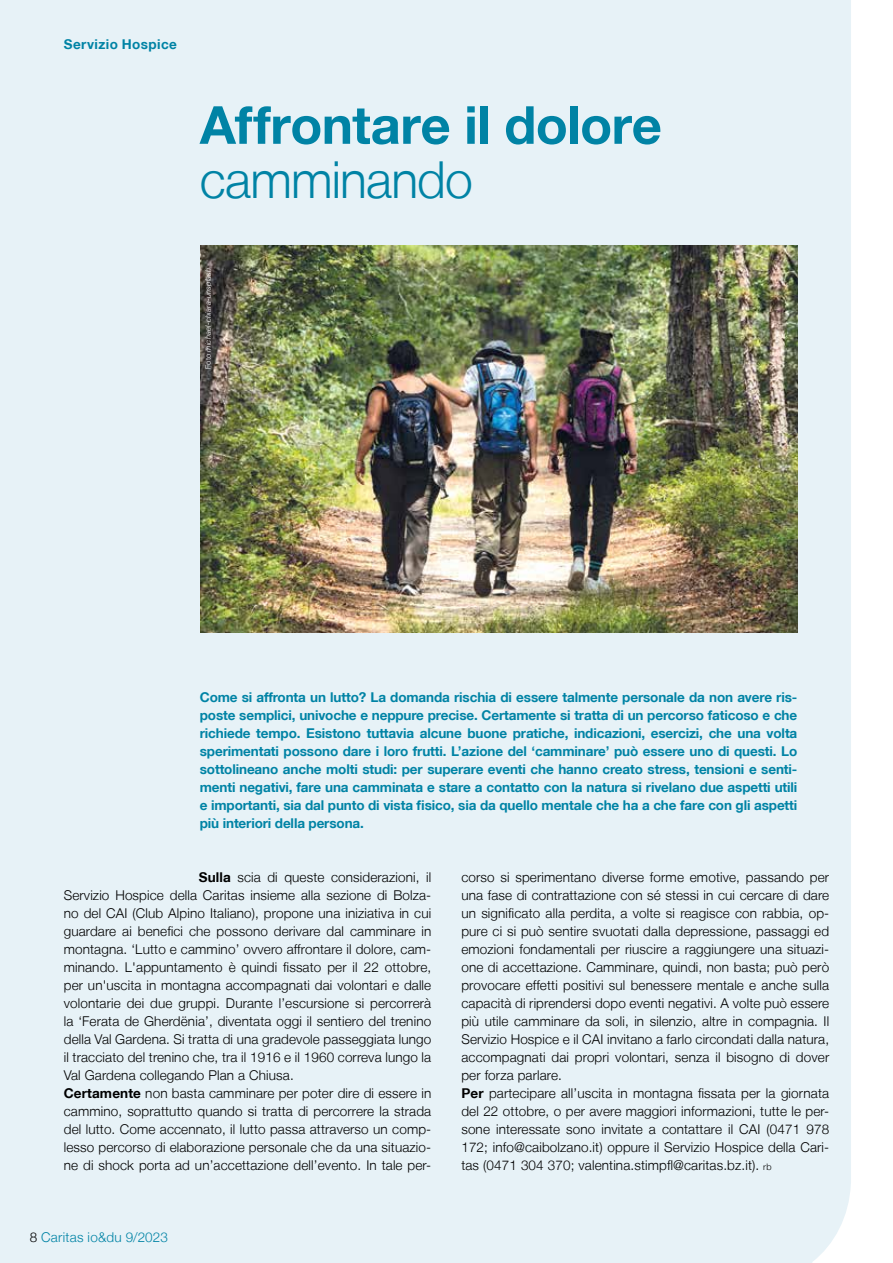
<style>
.page{position:relative;width:893px;height:1263px;background:#fff}
.page>*{position:absolute;margin:0;border:0;box-sizing:border-box;transform-origin:0 0}
.t1{font:700 52.5px "Helvetica Neue LT";letter-spacing:-.01em;color:#0083a5}
.t2{font:300 51px "Helvetica Neue LT";letter-spacing:-.02em;color:#0083a5}
.t3{font:300 13.5px/18px "Helvetica Neue LT";letter-spacing:.01em;color:#000}
.t4{font:700 13.5px/18px "Helvetica Neue LT";letter-spacing:-.01em;color:#0083a5;text-align:justify}
.t5{font:300 13.5px "Helvetica Neue LT";letter-spacing:.02em;color:#0083a5}
.t6{font:700 13.5px "Helvetica Neue LT";letter-spacing:.03em;color:#0083a5}
.t7{font:italic 300 7.5px "Helvetica Neue LT";letter-spacing:.025em;color:#fff}
.s1{font-style:normal}
.s2{font-weight:700}
.s3{color:#000}
.s4{font-size:9px}
</style>
<div class="page">
<div style="left:0;top:0;width:851px;height:1263px;background:#e7f2f7"></div>
<img style="left:200px;top:245px;width:597px;height:388px">
<hr style="left:892px;top:686px;width:1px;height:213px;background:#ededed">
<p class="t6" style="left:64px;top:36px;width:115px">Servizio Hospice</p>
<h1 class="t1" style="left:200px;top:93px;width:463px">Affrontare il dolore</h1>
<h2 class="t2" style="left:200px;top:148px;width:275px">camminando</h2>
<p class="t7" style="left:204px;top:369px;width:103px;rotate:-90deg"><span class="s1">Foto</span> michael-chiara-unsplash</p>
<p class="t4" style="left:200px;top:688px;width:599px">Come si affronta un lutto? La domanda rischia di essere talmente personale da non avere ris&shy;poste semplici, univoche e neppure precise. Certamente si tratta di un percorso faticoso e che richiede tempo. Esistono tuttavia alcune buone pratiche, indicazioni, esercizi, che una volta sperimentati possono dare i loro frutti. L’azione del ‘camminare’ può essere uno di questi. Lo sottolineano anche molti studi: per superare eventi che hanno creato stress, tensioni e senti&shy;menti negativi, fare una camminata e stare a contatto con la natura si rivelano due aspetti utili e importanti, sia dal punto di vista fisico, sia da quello mentale che ha a che fare con gli aspetti più interiori della persona.</p>
<p class="t3" style="left:64px;top:868px;width:369px;text-indent:135px"><span class="s2">Sulla</span> scia di queste considerazioni, il Servizio Hospice della Caritas insieme alla sezione di Bolza&shy;no del CAI (Club Alpino Italiano), propone una iniziativa in cui guardare ai benefici che possono derivare dal camminare in montagna. ‘Lutto e cammino’ ovvero affrontare il dolore, cam&shy;minando. L'appuntamento è quindi fissato per il 22 ottobre, per un'uscita in montagna accompagnati dai volontari e dalle volontarie dei due gruppi. Durante l’escursione si percorrerà la ‘Ferata de Gherdënia’, diventata oggi il sentiero del trenino della Val Gardena. Si tratta di una gradevole passeggiata lungo il tracciato del trenino che, tra il 1916 e il 1960 correva lungo la Val Gardena collegando Plan a Chiusa.<br><span class="s2">Certamente</span> non basta camminare per poter dire di essere in cammino, soprattutto quando si tratta di percorrere la strada del lutto. Come accennato, il lutto passa attraverso un comp&shy;lesso percorso di elaborazione personale che da una situazio&shy;ne di shock porta ad un’accettazione dell’evento. In tale per-</p>
<p class="t5" style="left:30px;top:1229px;width:140px"><span class="s3">8</span> Caritas io&amp;du 9/2023</p>
<p class="t3" style="left:461px;top:868px;width:369px">corso si sperimentano diverse forme emotive, passando per una fase di contrattazione con sé stessi in cui cercare di dare un significato alla perdita, a volte si reagisce con rabbia, op&shy;pure ci si può sentire svuotati dalla depressione, passaggi ed emozioni fondamentali per riuscire a raggiungere una situazi&shy;one di accettazione. Camminare, quindi, non basta; può però provocare effetti positivi sul benessere mentale e anche sulla capacità di riprendersi dopo eventi negativi. A volte può essere più utile camminare da soli, in silenzio, altre in compagnia. Il Servizio Hospice e il CAI invitano a farlo circondati dalla natura, accompagnati dai propri volontari, senza il bisogno di dover per forza parlare.<br><span class="s2">Per</span> partecipare all’uscita in montagna fissata per la giornata del 22 ottobre, o per avere maggiori informazioni, tutte le per&shy;sone interessate sono invitate a contattare il CAI (0471 978<br>172; info@caibolzano.it) oppure il Servizio Hospice della Cari&shy;tas (0471 304 370; valentina.stimpfl@caritas.bz.it). <span class="s4">rb</span></p>
</div>
